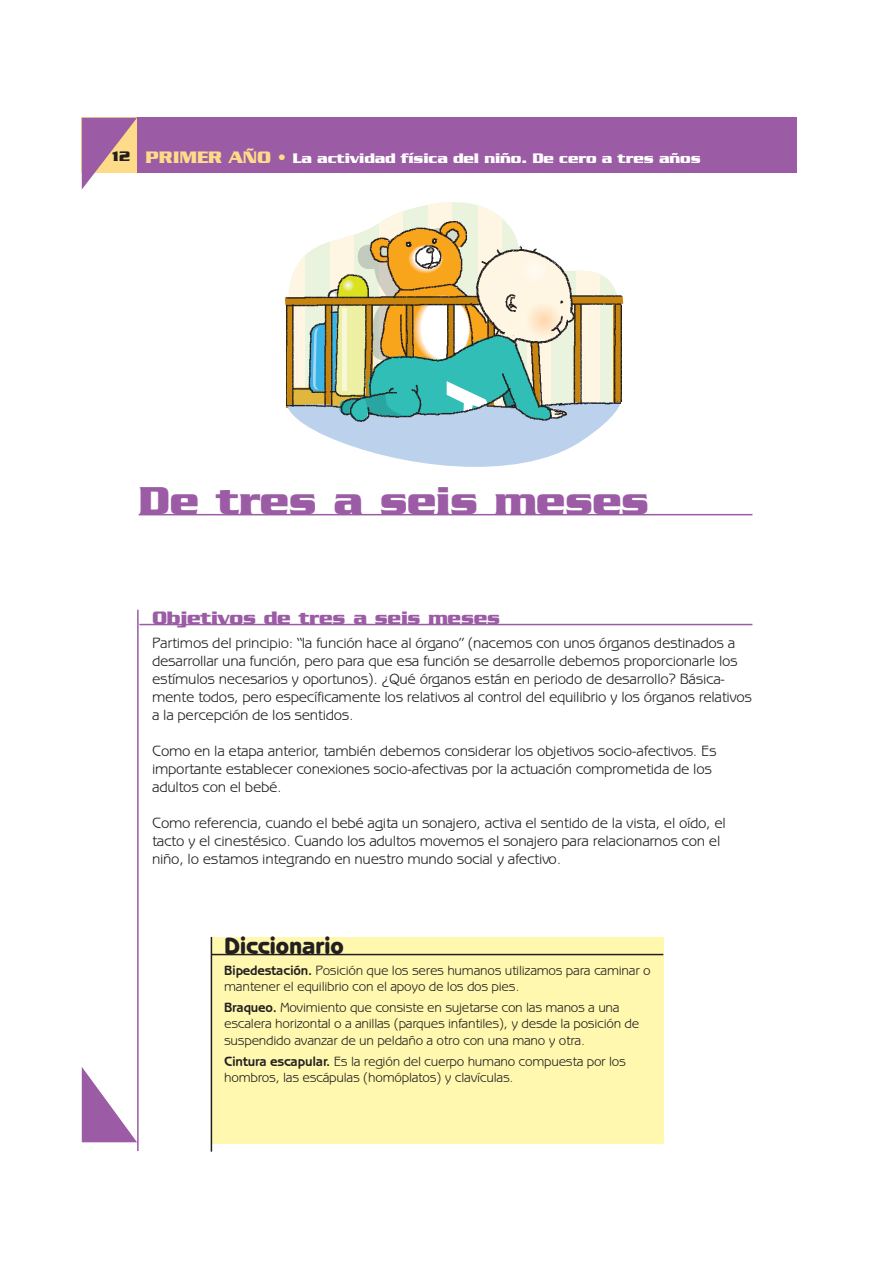
<style>
.page{position:relative;width:893px;height:1263px;background:#fff}
.page>*{position:absolute;margin:0;border:0;box-sizing:border-box;transform-origin:0 0}
.t1{font:700 42px "Serpentine";letter-spacing:-.015em;color:#9b5ba5}
.t2{font:800 24px "Benguiat Gothic";letter-spacing:-.015em;color:#231f20}
.t3{font:700 19.5px "Serpentine";letter-spacing:-.015em;color:#9b5ba5}
.t4{font:15px/18px "Benguiat Gothic";letter-spacing:-.02em;color:#231f20}
.t5{font:700 15px "Serpentine";letter-spacing:-.01em;color:#fff}
.t6{font:13.5px/16.5px "Benguiat Gothic";letter-spacing:-.02em;color:#231f20}
.s1{color:#231f20}
.s2{font-size:18px;color:#fedb89}
.s3{font-weight:700}
</style>
<div class="page">
<div style="left:82px;top:118px;width:714px;height:55px;background:#9b5ba5"></div>
<svg style="left:82px;top:118px;width:55px;height:71px"></svg>
<svg style="left:82px;top:1067px;width:55px;height:75px"></svg>
<hr style="left:139px;top:514px;width:613px;height:1px;background:#9b5ba5">
<hr style="left:139px;top:624px;width:613px;height:1px;background:#9b5ba5">
<hr style="left:137px;top:610px;width:2px;height:541px;background:#9b5ba5">
<svg style="left:403px;top:202px;width:99px;height:17px"></svg>
<svg style="left:386px;top:211px;width:17px;height:8px"></svg>
<div style="left:428px;top:200px;width:24px;height:217px;background:#fef6e2"></div>
<svg style="left:478px;top:202px;width:23px;height:17px"></svg>
<svg style="left:285px;top:219px;width:338px;height:248px"></svg>
<img style="left:286px;top:222px;width:335px;height:199px">
<div style="left:211px;top:937px;width:452px;height:207px;background:#fff8ae"></div>
<hr style="left:211px;top:954px;width:452px;height:1px;background:#231f20">
<hr style="left:211px;top:937px;width:1px;height:215px;background:#231f20">
<p class="t5" style="left:112px;top:154px;width:590px"><span class="s1">12</span> <span class="s2">PRIMER AÑO •</span> La actividad física del niño. De cero a tres años</p>
<h1 class="t1" style="left:139px;top:487px;width:512px">De tres a seis meses</h1>
<h3 class="t3" style="left:152px;top:611px;width:349px">Objetivos de tres a seis meses</h3>
<p class="t4" style="left:152px;top:635px;width:601px">Partimos del principio: “la función hace al órgano” (nacemos con unos órganos destinados a desarrollar una función, pero para que esa función se desarrolle debemos proporcionarle los estímulos necesarios y oportunos). ¿Qué órganos están en periodo de desarrollo? Básica&shy;mente todos, pero específicamente los relativos al control del equilibrio y los órganos relativos a la percepción de los sentidos.</p>
<p class="t4" style="left:152px;top:743px;width:566px">Como en la etapa anterior, también debemos considerar los objetivos socio-afectivos. Es importante establecer conexiones socio-afectivas por la actuación comprometida de los adultos con el bebé.</p>
<p class="t4" style="left:152px;top:815px;width:575px">Como referencia, cuando el bebé agita un sonajero, activa el sentido de la vista, el oído, el tacto y el cinestésico. Cuando los adultos movemos el sonajero para relacionarnos con el niño, lo estamos integrando en nuestro mundo social y afectivo.</p>
<h2 class="t2" style="left:224px;top:937px;width:121px">Diccionario</h2>
<p class="t6" style="left:224px;top:963px;width:428px"><span class="s3">Bipedestación.</span> Posición que los seres humanos utilizamos para caminar o mantener el equilibrio con el apoyo de los dos pies.</p>
<p class="t6" style="left:224px;top:1000px;width:416px"><span class="s3">Braqueo.</span> Movimiento que consiste en sujetarse con las manos a una escalera horizontal o a anillas (parques infantiles), y desde la posición de suspendido avanzar de un peldaño a otro con una mano y otra.</p>
<p class="t6" style="left:224px;top:1054px;width:403px"><span class="s3">Cintura escapular.</span> Es la región del cuerpo humano compuesta por los hombros, las escápulas (homóplatos) y clavículas.</p>
</div>
